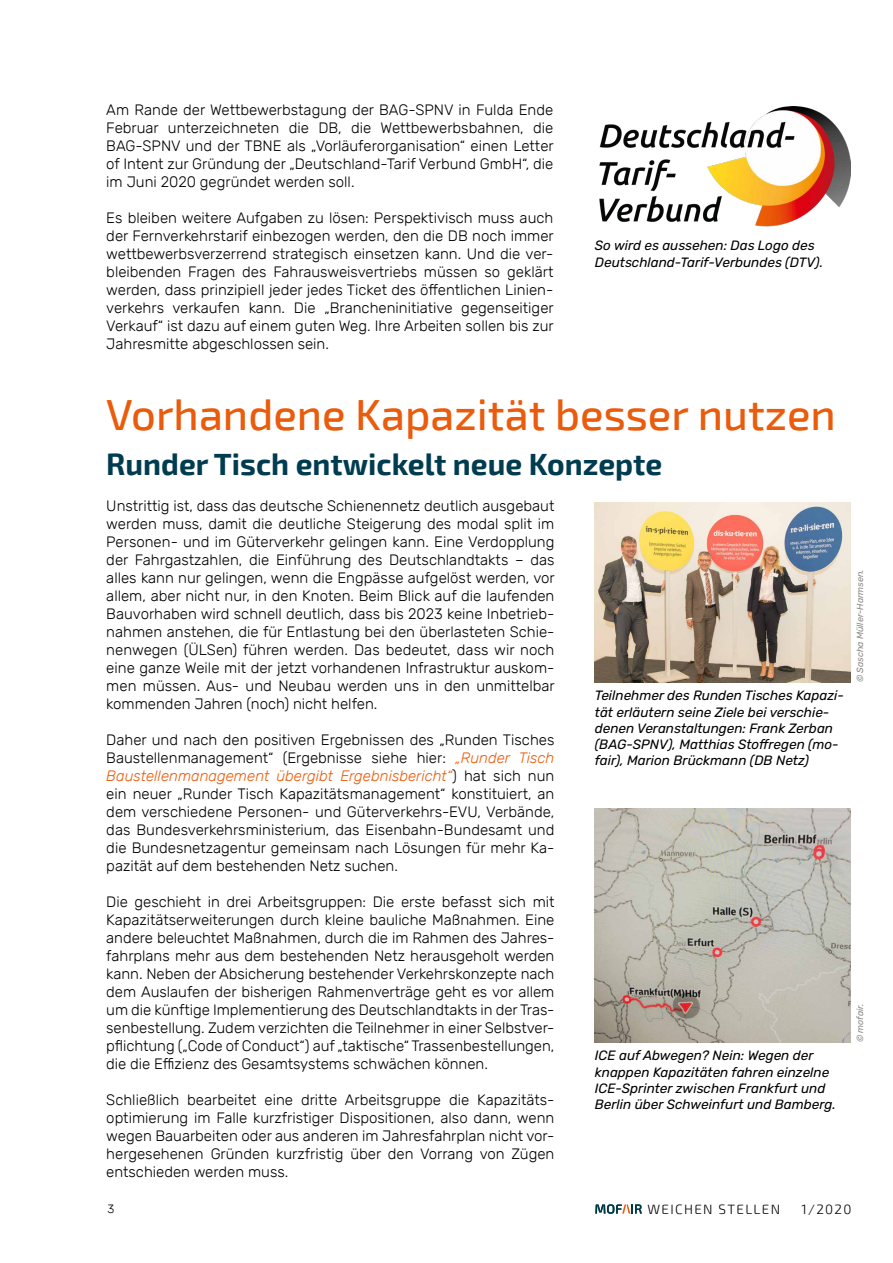
<style>
.page{position:relative;width:893px;height:1263px;background:#fff}
.page>*{position:absolute;margin:0;border:0;box-sizing:border-box;transform-origin:0 0}
.t1{font:500 43.5px "Exo 2";color:#ea5b0b}
.t2{font:700 30px "Exo 2";color:#003c50}
.t3{font:300 15px/18px "Rubik";color:#000;text-align:justify}
.t4{font:italic 13.5px/16.2px "Rubik";color:#000}
.t5{font:300 13.5px "Exo 2";letter-spacing:.1em;color:#000}
.t6{font:300 12px "Rubik";color:#000}
.t7{font:italic 9px "Rubik";color:#878787}
.s1{font-style:italic;color:#ea5b0b}
</style>
<div class="page">
<svg style="left:595px;top:1204px;width:47px;height:10px"></svg>
<img style="left:599px;top:106px;width:251px;height:121px">
<img style="left:595px;top:502px;width:255px;height:180px">
<img style="left:595px;top:808px;width:255px;height:234px">
<p class="t3" style="left:106px;top:101px;width:449px">Am Rande der Wettbewerbstagung der BAG-SPNV in Fulda Ende Februar unterzeichneten die DB, die Wettbewerbsbahnen, die BAG-SPNV und der TBNE als „Vorläuferorganisation“ einen Letter of Intent zur Gründung der „Deutschland-Tarif Verbund GmbH“, die im Juni 2020 gegründet werden soll.</p>
<p class="t3" style="left:106px;top:209px;width:449px">Es bleiben weitere Aufgaben zu lösen: Perspektivisch muss auch der Fernverkehrstarif einbezogen werden, den die DB noch immer wettbewerbsverzerrend strategisch einsetzen kann. Und die ver&shy;bleibenden Fragen des Fahrausweisvertriebs müssen so geklärt werden, dass prinzipiell jeder jedes Ticket des öffentlichen Linien&shy;verkehrs verkaufen kann. Die „Brancheninitiative gegenseitiger Verkauf“ ist dazu auf einem guten Weg. Ihre Arbeiten sollen bis zur Jahresmitte abgeschlossen sein.</p>
<p class="t4" style="left:595px;top:238px;width:230px">So wird es aussehen: Das Logo des<br>Deutschland-Tarif-Verbundes (DTV).</p>
<h1 class="t1" style="left:106px;top:389px;width:731px">Vorhandene Kapazität besser nutzen</h1>
<h2 class="t2" style="left:106px;top:447px;width:558px">Runder Tisch entwickelt neue Konzepte</h2>
<p class="t3" style="left:106px;top:497px;width:450px">Unstrittig ist, dass das deutsche Schienennetz deutlich ausgebaut werden muss, damit die deutliche Steigerung des modal split im Personen- und im Güterverkehr gelingen kann. Eine Verdopplung der Fahrgastzahlen, die Einführung des Deutschlandtakts – das alles kann nur gelingen, wenn die Engpässe aufgelöst werden, vor allem, aber nicht nur, in den Knoten. Beim Blick auf die laufenden Bauvorhaben wird schnell deutlich, dass bis 2023 keine Inbetrieb&shy;nahmen anstehen, die für Entlastung bei den überlasteten Schie&shy;nenwegen (ÜLSen) führen werden. Das bedeutet, dass wir noch eine ganze Weile mit der jetzt vorhandenen Infrastruktur auskom&shy;men müssen. Aus- und Neubau werden uns in den unmittelbar kommenden Jahren (noch) nicht helfen.</p>
<p class="t3" style="left:106px;top:731px;width:450px">Daher und nach den positiven Ergebnissen des „Runden Tisches Baustellenmanagement“ (Ergebnisse siehe hier: <span class="s1">„Runder Tisch Baustellenmanagement übergibt Ergebnisbericht“</span>) hat sich nun ein neuer „Runder Tisch Kapazitätsmanagement“ konstituiert, an dem verschiedene Personen- und Güterverkehrs-EVU, Verbände, das Bundesverkehrsministerium, das Eisenbahn-Bundesamt und die Bundesnetzagentur gemeinsam nach Lösungen für mehr Ka&shy;pazität auf dem bestehenden Netz suchen.</p>
<p class="t3" style="left:106px;top:893px;width:450px">Die geschieht in drei Arbeitsgruppen: Die erste befasst sich mit Kapazitätserweiterungen durch kleine bauliche Maßnahmen. Eine andere beleuchtet Maßnahmen, durch die im Rahmen des Jahres&shy;fahrplans mehr aus dem bestehenden Netz herausgeholt werden kann. Neben der Absicherung bestehender Verkehrskonzepte nach dem Auslaufen der bisherigen Rahmenverträge geht es vor allem um die künftige Implementierung des Deutschlandtakts in der Tras&shy;senbestellung. Zudem verzichten die Teilnehmer in einer Selbstver&shy;pflichtung („Code of Conduct“) auf „taktische“ Trassenbestellungen, die die Effizienz des Gesamtsystems schwächen können.</p>
<p class="t3" style="left:106px;top:1091px;width:450px">Schließlich bearbeitet eine dritte Arbeitsgruppe die Kapazitäts&shy;optimierung im Falle kurzfristiger Dispositionen, also dann, wenn wegen Bauarbeiten oder aus anderen im Jahresfahrplan nicht vor&shy;hergesehenen Gründen kurzfristig über den Vorrang von Zügen entschieden werden muss.</p>
<p class="t4" style="left:595px;top:688px;width:251px">Teilnehmer des Runden Tisches Kapazi&shy;tät erläutern seine Ziele bei verschie&shy;denen Veranstaltungen: Frank Zerban (BAG-SPNV), Matthias Stoffregen (mo&shy;fair), Marion Brückmann (DB Netz)</p>
<p class="t4" style="left:595px;top:1048px;width:242px">ICE auf Abwegen? Nein: Wegen der knappen Kapazitäten fahren einzelne ICE-Sprinter zwischen Frankfurt und Berlin über Schweinfurt und Bamberg.</p>
<p class="t7" style="left:855px;top:682px;width:114px;rotate:-90deg">© Sascha Müller-Harmsen.</p>
<p class="t7" style="left:855px;top:1042px;width:40px;rotate:-90deg">© mofair.</p>
<p class="t6" style="left:107px;top:1202px;width:8px">3</p>
<p class="t5" style="left:647px;top:1201px;width:134px">WEICHEN STELLEN</p>
<p class="t5" style="left:802px;top:1201px;width:51px">1/2020</p>
</div>
